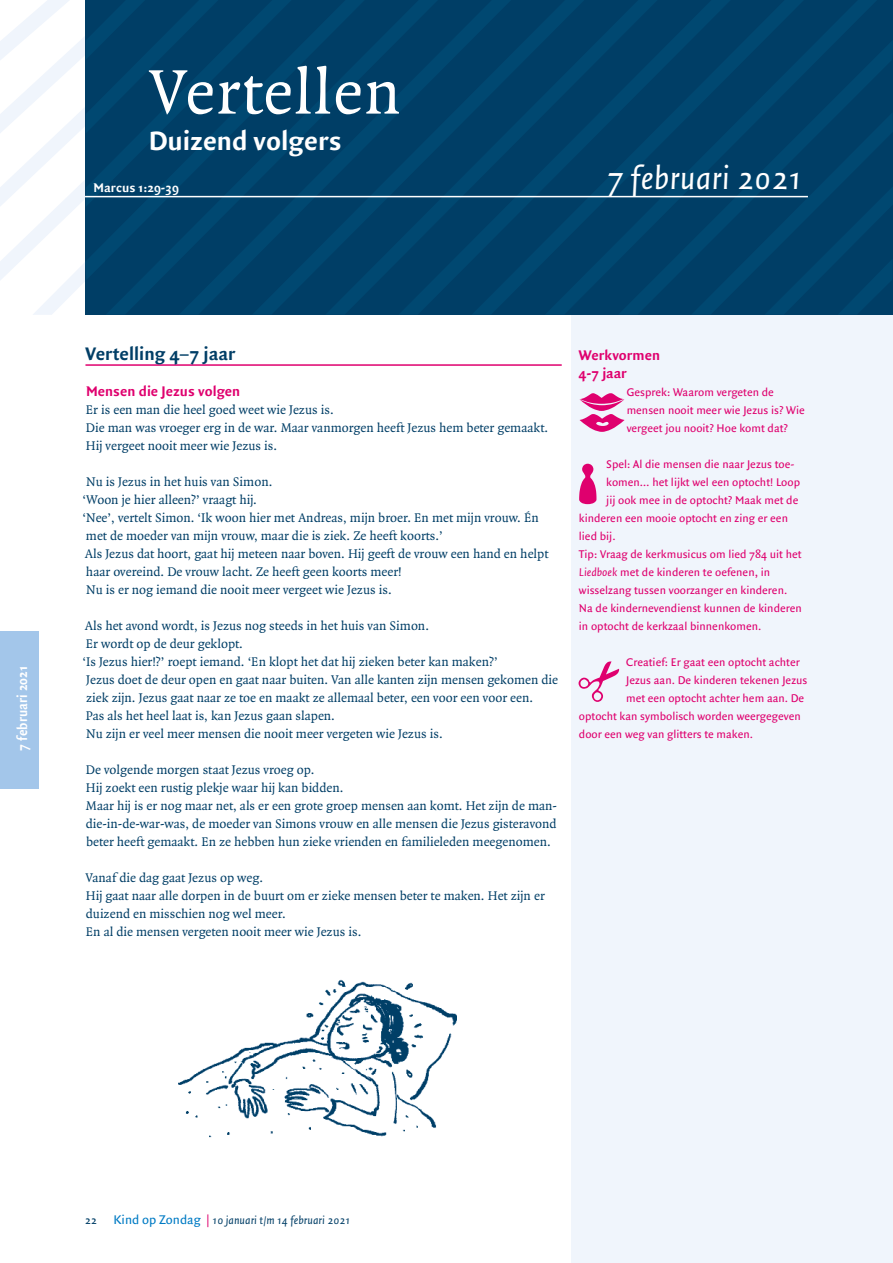
<style>
.page{position:relative;width:893px;height:1263px;background:#fff}
.page>*{position:absolute;margin:0;border:0;box-sizing:border-box;transform-origin:0 0}
.t1{font:99.6px "Kwintesses";color:#df006e}
.t2{font:67.5px "Quadraat";letter-spacing:.02em;color:#fff}
.t3{font:italic 34.35px "Quadraat Sans";color:#fff}
.t4{font:700 28.5px "Quadraat Sans";color:#fff}
.t5{font:700 19.5px "Quadraat Sans";color:#003e66}
.t6{font:700 15px/18px "Quadraat Sans";color:#df006e}
.t7{font:700 15px "Quadraat Sans";color:#fff;scale:.9 1}
.t8{font:13.5px/18px "Quadraat";color:#003e66}
.t9{font:700 13.5px "Quadraat Sans";color:#fff}
.t10{font:12px/18px "Quadraat Sans";color:#df006e}
.t11{font:italic 12px "Quadraat Sans";color:#003e66}
.s1{font-style:italic}
.s2{font-style:normal}
.s3{font-style:normal;font-size:13.5px;color:#007bc4}
.s4{font-family:"Quadraat";font-style:normal;color:#df006e}
</style>
<div class="page">
<svg style="left:0;top:231px;width:32px;height:49px"></svg>
<svg style="left:32px;top:207px;width:53px;height:108px"></svg>
<div style="left:572px;top:63px;width:321px;height:1200px;background:#f0f5fc"></div>
<hr style="left:85px;top:364px;width:477px;height:2px;background:#df006e">
<svg style="left:0;top:0;width:85px;height:207px"></svg>
<svg style="left:85px;top:0;width:21px;height:280px;background:#004069"></svg>
<svg style="left:106px;top:0;width:73px;height:315px;background:#004069"></svg>
<svg style="left:179px;top:0;width:73px;height:315px;background:#004069"></svg>
<svg style="left:252px;top:0;width:73px;height:315px;background:#004069"></svg>
<svg style="left:325px;top:0;width:73px;height:315px;background:#004069"></svg>
<svg style="left:398px;top:0;width:74px;height:315px;background:#004069"></svg>
<svg style="left:472px;top:0;width:73px;height:315px;background:#004069"></svg>
<svg style="left:545px;top:0;width:332px;height:315px;background:#004169"></svg>
<svg style="left:618px;top:40px;width:275px;height:275px;background:#004069"></svg>
<svg style="left:691px;top:112px;width:202px;height:203px;background:#004069"></svg>
<hr style="left:85px;top:196px;width:723px;height:1px;background:#fff">
<div style="left:0;top:631px;width:38px;height:158px;background:#a3c6ea"></div>
<img style="left:179px;top:979px;width:277px;height:159px">
<h2 class="t2" style="left:149px;top:57px;width:253px">Vertellen</h2>
<h3 class="t4" style="left:149px;top:124px;width:195px">Duizend volgers</h3>
<p class="t9" style="left:94px;top:180px;width:87px">Marcus 1:29-39</p>
<h3 class="t3" style="left:607px;top:160px;width:197px">7 februari 2021</h3>
<p class="t7" style="left:14px;top:751px;width:96px;rotate:-90deg">7 februari 2021</p>
<h3 class="t5" style="left:85px;top:343px;width:152px">Vertelling 4–7 jaar</h3>
<p class="t6" style="left:86px;top:383px;width:156px">Mensen die Jezus volgen</p>
<p class="t8" style="left:86px;top:401px;width:464px">Er is een man die heel goed weet wie Jezus is.<br>Die man was vroeger erg in de war. Maar vanmorgen heeft Jezus hem beter gemaakt.<br>Hij vergeet nooit meer wie Jezus is.</p>
<p class="t8" style="left:82px;top:473px;width:467px">Nu is Jezus in het huis van Simon.<br>‘Woon je hier alleen?’ vraagt hij.<br>‘Nee’, vertelt Simon. ‘Ik woon hier met Andreas, mijn broer. En met mijn vrouw. Én met de moeder van mijn vrouw, maar die is ziek. Ze heeft koorts.’<br>Als Jezus dat hoort, gaat hij meteen naar boven. Hij geeft de vrouw een hand en helpt haar overeind. De vrouw lacht. Ze heeft geen koorts meer!<br>Nu is er nog iemand die nooit meer vergeet wie Jezus is.</p>
<p class="t8" style="left:82px;top:617px;width:477px">Als het avond wordt, is Jezus nog steeds in het huis van Simon.<br>Er wordt op de deur geklopt.<br>‘Is Jezus hier!?’ roept iemand. ‘En klopt het dat hij zieken beter kan maken?’<br>Jezus doet de deur open en gaat naar buiten. Van alle kanten zijn mensen gekomen die ziek zijn. Jezus gaat naar ze toe en maakt ze allemaal beter, een voor een voor een.<br>Pas als het heel laat is, kan Jezus gaan slapen.<br>Nu zijn er veel meer mensen die nooit meer vergeten wie Jezus is.</p>
<p class="t8" style="left:86px;top:761px;width:473px">De volgende morgen staat Jezus vroeg op.<br>Hij zoekt een rustig plekje waar hij kan bidden.<br>Maar hij is er nog maar net, als er een grote groep mensen aan komt. Het zijn de man&shy;die-in-de-war-was, de moeder van Simons vrouw en alle mensen die Jezus gisteravond beter heeft gemaakt. En ze hebben hun zieke vrienden en familieleden meegenomen.</p>
<p class="t8" style="left:86px;top:869px;width:461px">Vanaf die dag gaat Jezus op weg.<br>Hij gaat naar alle dorpen in de buurt om er zieke mensen beter te maken. Het zijn er duizend en misschien nog wel meer.<br>En al die mensen vergeten nooit meer wie Jezus is.</p>
<p class="t6" style="left:579px;top:347px;width:83px">Werkvormen<br>4-7 jaar</p>
<h1 class="t1" style="left:579px;top:339px;width:49px">l</h1>
<p class="t10" style="left:627px;top:383px;width:180px">Gesprek: Waarom vergeten de mensen nooit meer wie Jezus is? Wie vergeet jou nooit? Hoe komt dat?</p>
<h1 class="t1" style="left:579px;top:411px;width:29px">p</h1>
<p class="t10" style="left:606px;top:455px;width:190px">Spel: Al die mensen die naar Jezus toe-</p>
<p class="t10" style="left:606px;top:473px;width:195px">komen… het lijkt wel een optocht! Loop</p>
<p class="t10" style="left:606px;top:491px;width:194px">jij ook mee in de optocht? Maak met de</p>
<p class="t10" style="left:579px;top:509px;width:211px">kinderen een mooie optocht en zing er een</p>
<p class="t10" style="left:579px;top:527px;width:38px">lied bij.</p>
<p class="t10" style="left:579px;top:545px;width:224px">Tip: Vraag de kerkmusicus om lied 784 uit het</p>
<p class="t10" style="left:579px;top:563px;width:193px"><span class="s1">Liedboek</span> met de kinderen te oefenen, in</p>
<p class="t10" style="left:579px;top:581px;width:210px">wisselzang tussen voorzanger en kinderen.</p>
<p class="t10" style="left:579px;top:599px;width:224px">Na de kindernevendienst kunnen de kinderen</p>
<p class="t10" style="left:579px;top:617px;width:184px">in optocht de kerkzaal binnenkomen.</p>
<h1 class="t1" style="left:579px;top:609px;width:49px">s</h1>
<p class="t10" style="left:626px;top:653px;width:175px">Creatief: Er gaat een optocht achter</p>
<p class="t10" style="left:626px;top:671px;width:183px">Jezus aan. De kinderen tekenen Jezus</p>
<p class="t10" style="left:626px;top:689px;width:180px">met een optocht achter hem aan. De</p>
<p class="t10" style="left:579px;top:707px;width:223px">optocht kan symbolisch worden weergegeven</p>
<p class="t10" style="left:579px;top:725px;width:176px">door een weg van glitters te maken.</p>
<p class="t11" style="left:85px;top:1214px;width:267px"><span class="s2">22</span> <span class="s3">Kind op Zondag</span> <span class="s4">|</span> 10 januari t/m 14 februari 2021</p>
</div>
